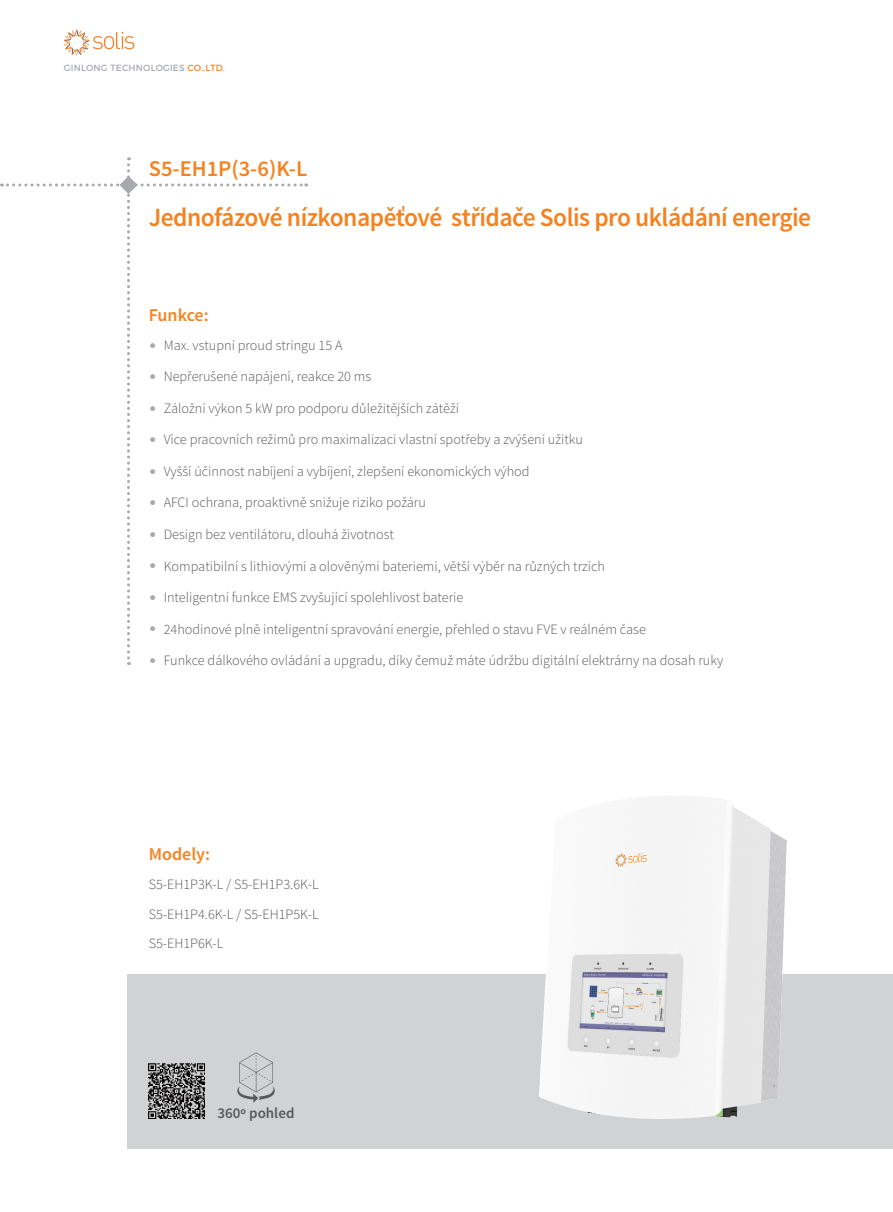
<style>
.page{position:relative;width:893px;height:1212px;background:#fff}
.page>*{position:absolute;margin:0;border:0;box-sizing:border-box;transform-origin:0 0}
.t1{font:600 26.25px "Source Sans Pro";letter-spacing:-.02em;color:#f58220}
.t2{font:600 22.5px "Source Sans Pro";color:#f58220}
.t3{font:600 18px "Source Sans Pro";color:#f58220}
.t4{font:600 15px "Source Sans Pro";color:#57585a}
.t5{font:300 14.25px/29.5px "Source Sans Pro";color:#57585a;text-align:justify}
.t6{font:9px "Montserrat";letter-spacing:.025em;color:#a8a9ad}
.s1{color:#f58220}
.s2{color:#a8a9ad}
</style>
<div class="page">
<div style="left:128px;top:974px;width:765px;height:174px;background:#d1d2d4"></div>
<svg style="left:64px;top:30px;width:70px;height:25px"></svg>
<img style="left:540px;top:796px;width:247px;height:322px">
<img style="left:149px;top:1063px;width:55px;height:55px">
<svg style="left:237px;top:1052px;width:38px;height:51px"></svg>
<svg style="left:1px;top:157px;width:306px;height:508px"></svg>
<p class="t6" style="left:64px;top:63px;width:163px">GINLONG TECHNOLOGIES <span class="s1">CO.,LTD.</span></p>
<h2 class="t2" style="left:149px;top:154px;width:160px">S5-EH1P(3-6)K-L</h2>
<h1 class="t1" style="left:149px;top:201px;width:664px">Jednofázové nízkonapěťové střídače Solis pro ukládání energie</h1>
<p class="t3" style="left:149px;top:304px;width:61px">Funkce:</p>
<p class="t5" style="left:149px;top:330px;width:195px"><span class="s2">•</span> Max. vstupní proud stringu 15 A</p>
<p class="t5" style="left:149px;top:362px;width:224px"><span class="s2">•</span> Nepřerušené napájení, reakce 20 ms</p>
<p class="t5" style="left:149px;top:393px;width:312px"><span class="s2">•</span> Záložní výkon 5 kW pro podporu důležitějších zátěží</p>
<p class="t5" style="left:149px;top:425px;width:436px"><span class="s2">•</span> Více pracovních režimů pro maximalizaci vlastní spotřeby a zvýšení užitku</p>
<p class="t5" style="left:149px;top:456px;width:382px"><span class="s2">•</span> Vyšší účinnost nabíjení a vybíjení, zlepšení ekonomických výhod</p>
<p class="t5" style="left:149px;top:488px;width:279px"><span class="s2">•</span> AFCI ochrana, proaktivně snižuje riziko požáru</p>
<p class="t5" style="left:149px;top:519px;width:247px"><span class="s2">•</span> Design bez ventilátoru, dlouhá životnost</p>
<p class="t5" style="left:149px;top:551px;width:458px"><span class="s2">•</span> Kompatibilní s lithiovými a olověnými bateriemi, větší výběr na různých trzích</p>
<p class="t5" style="left:149px;top:582px;width:316px"><span class="s2">•</span> Inteligentní funkce EMS zvyšující spolehlivost baterie</p>
<p class="t5" style="left:149px;top:614px;width:499px"><span class="s2">•</span> 24hodinové plně inteligentní spravování energie, přehled o stavu FVE v reálném čase</p>
<p class="t5" style="left:149px;top:645px;width:576px"><span class="s2">•</span> Funkce dálkového ovládání a upgradu, díky čemuž máte údržbu digitální elektrárny na dosah ruky</p>
<p class="t3" style="left:149px;top:843px;width:63px">Modely:</p>
<p class="t5" style="left:149px;top:870px;width:171px">S5-EH1P3K-L / S5-EH1P3.6K-L S5-EH1P4.6K-L / S5-EH1P5K-L S5-EH1P6K-L</p>
<p class="t4" style="left:218px;top:1104px;width:78px">360º pohled</p>
</div>
